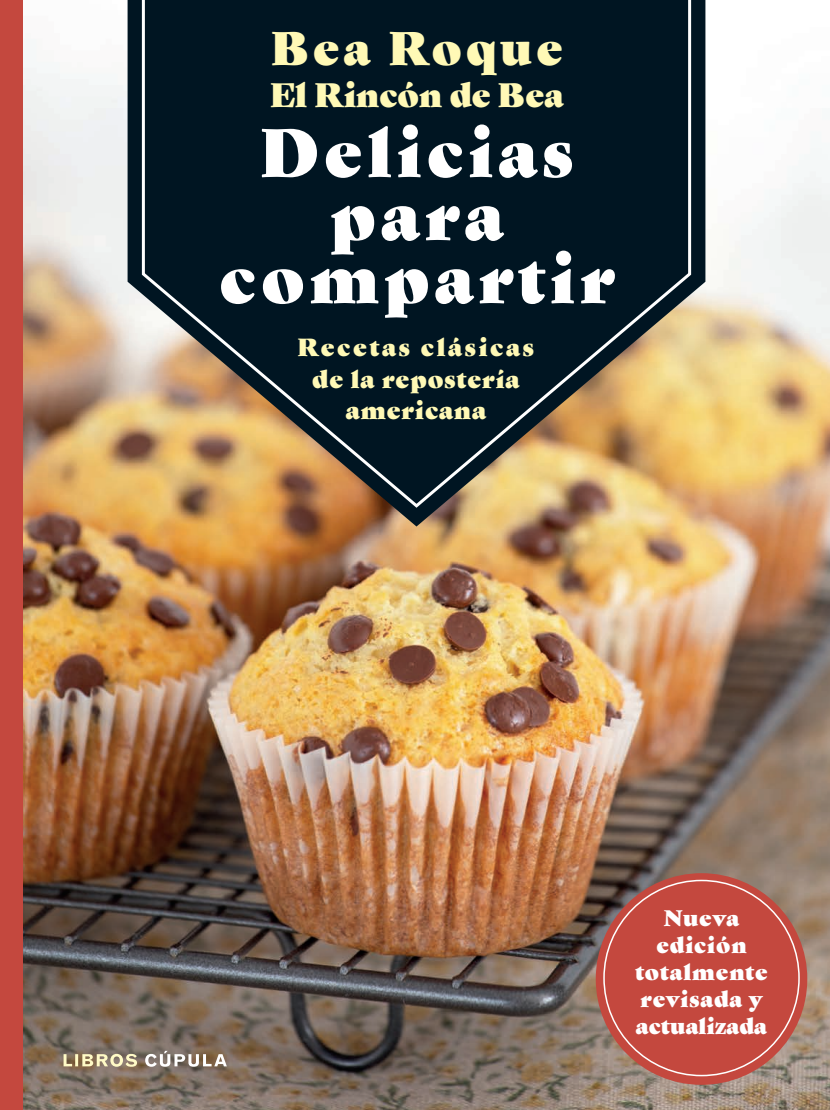
<style>
.page{position:relative;width:830px;height:1110px;background:#fff}
.page>*{position:absolute;margin:0;border:0;box-sizing:border-box;transform-origin:0 0}
.t1{font:66px/63px "Gastromond";letter-spacing:.08em;color:#fff;text-align:center}
.t2{font:45.6px "Gastromond";letter-spacing:.09em;color:#fff9b6}
.t3{font:32.85px "Gastromond";color:#fff9b6}
.t4{font:24px/31.5px "Gastromond";letter-spacing:.04em;color:#fff9b6;text-align:center}
.t5{font:21.75px/27px "Gastromond";letter-spacing:.04em;color:#fff;text-align:center}
</style>
<div class="page">
<img style="left:23px;top:0;width:807px;height:1109px">
<img style="left:128px;top:0;width:577px;height:526px">
<svg style="left:140px;top:0;width:553px;height:509px;background:#2c3433"></svg>
<svg style="left:64px;top:1053px;width:73px;height:13px"></svg>
<svg style="left:145px;top:1050px;width:82px;height:16px"></svg>
<div style="left:596px;top:873px;width:211px;height:211px;background:#c4483e;border-radius:50%"></div>
<div style="left:0;top:0;width:23px;height:1109px;background:#c4483e"></div>
<h2 class="t2" style="left:271px;top:13px;width:293px">Bea Roque</h2>
<h3 class="t3" style="left:270px;top:69px;width:295px">El Rincón de Bea</h3>
<h1 class="t1" style="left:219px;top:115px;width:397px">Delicias para compartir</h1>
<p class="t4" style="left:298px;top:329px;width:238px">Recetas clásicas de la repostería americana</p>
<p class="t5" style="left:635px;top:902px;width:134px">Nueva edición totalmente revisada y actualizada</p>
</div>
